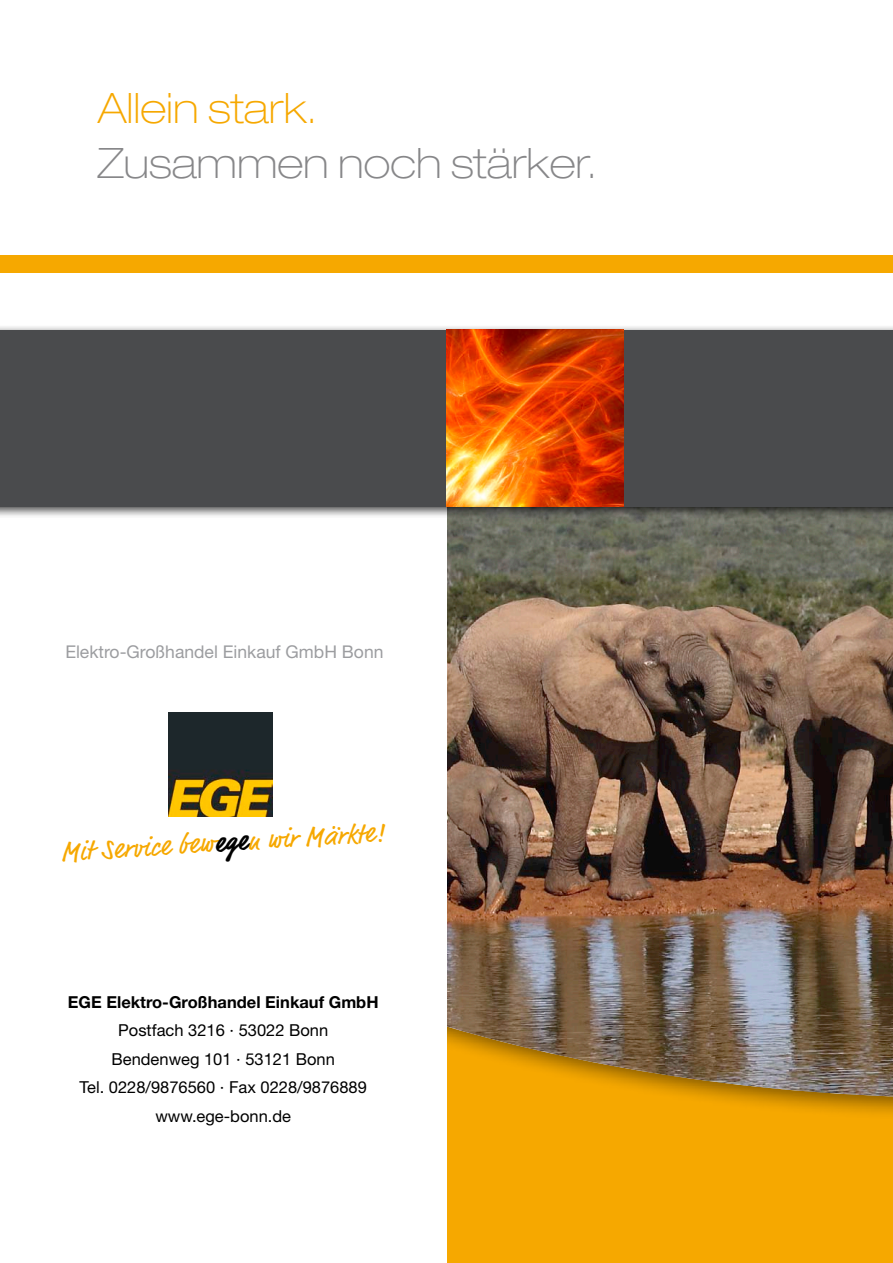
<style>
.page{position:relative;width:893px;height:1263px;background:#fff}
.page>*{position:absolute;margin:0;border:0;box-sizing:border-box;transform-origin:0 0}
.t1{font:100 expanded 42px "Helvetica Neue LT";color:#878789}
.t2{font:100 expanded 42px "Helvetica Neue LT";color:#f6a800}
.t3{font:27.45px "Market";color:#f6a800}
.t4{font:17.55px "Helvetica Neue LT";color:#9c9da0}
.t5{font:16.5px/28.5px "Helvetica Neue LT";color:#000;text-align:center}
.t6{font:700 16.5px "Helvetica Neue LT";color:#000}
.s1{font-weight:700;color:#000}
</style>
<div class="page">
<div style="left:446px;top:809px;width:447px;height:454px;background:#f6a800"></div>
<img style="left:446px;top:519px;width:447px;height:577px">
<div style="left:0;top:255px;width:893px;height:17px;background:#f6a800"></div>
<div style="left:0;top:324px;width:893px;height:195px;background:#000;opacity:.75"></div>
<div style="left:0;top:330px;width:893px;height:177px;background:#4a4b4d"></div>
<img style="left:169px;top:712px;width:103px;height:104px">
<img style="left:446px;top:330px;width:177px;height:177px">
<h1 class="t2" style="left:98px;top:83px;width:220px">Allein stark.</h1>
<h1 class="t1" style="left:98px;top:138px;width:500px">Zusammen noch stärker.</h1>
<p class="t4" style="left:65px;top:641px;width:320px">Elektro-Großhandel Einkauf GmbH Bonn</p>
<h2 class="t3" style="left:60px;top:837px;width:325px;rotate:-4deg">Mit Service bew<span class="s1">ege</span>n wir Märkte!</h2>
<p class="t6" style="left:68px;top:992px;width:312px">EGE Elektro-Großhandel Einkauf GmbH</p>
<p class="t5" style="left:80px;top:1016px;width:289px">Postfach 3216 · 53022 Bonn<br>Bendenweg 101 · 53121 Bonn<br>Tel. 0228/9876560 · Fax 0228/9876889 www.ege-bonn.de</p>
</div>
